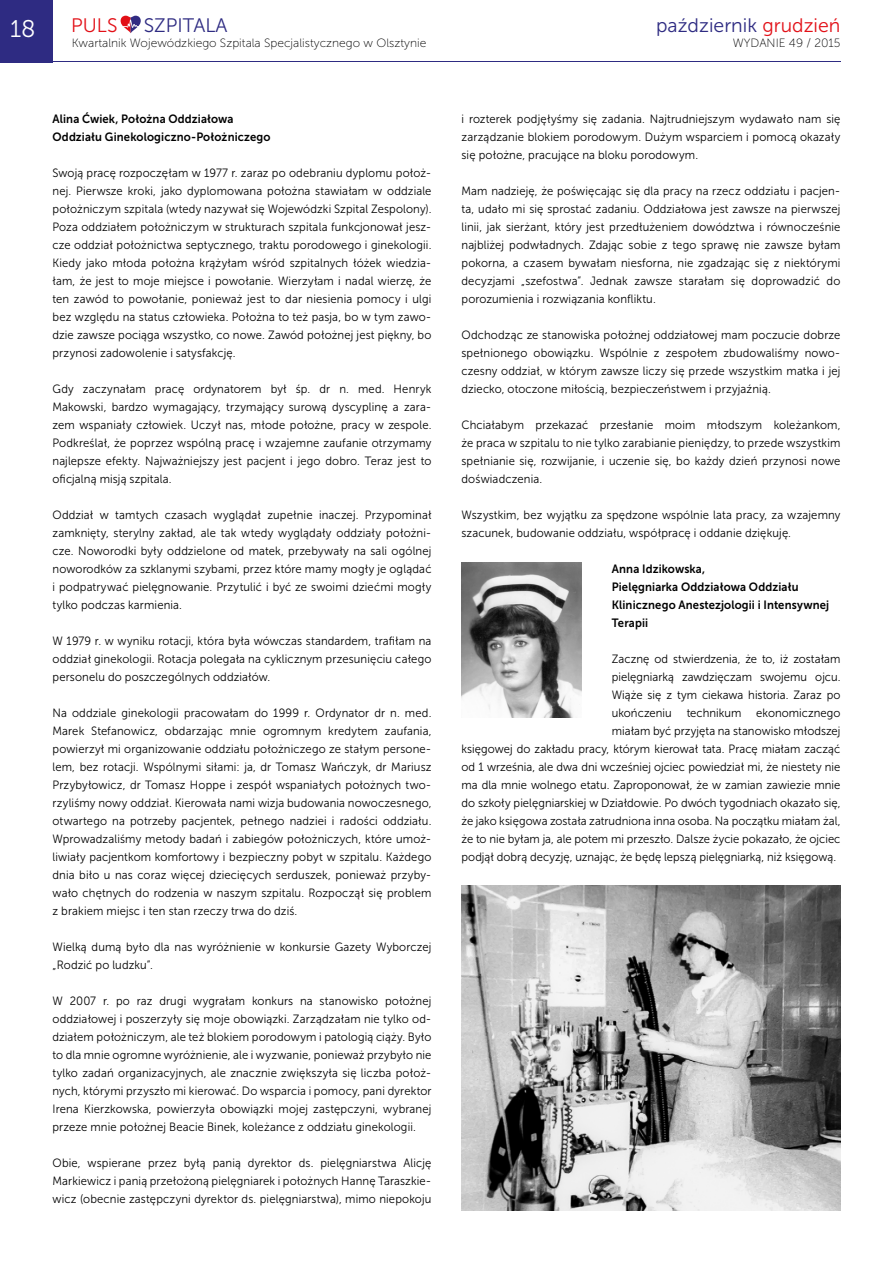
<style>
.page{position:relative;width:893px;height:1263px;background:#fff}
.page>*{position:absolute;margin:0;border:0;box-sizing:border-box;transform-origin:0 0}
.t1{font:24px "Museo Sans 300";color:#fff}
.t2{font:19.5px "Museo Sans 300";color:#2e2b82}
.t3{font:19.5px "Museo Sans 300";color:#e21017}
.t4{font:12px/18px "Museo Sans 300";letter-spacing:.005em;color:#000;text-align:justify;scale:.94 1}
.t5{font:12px/18px "Museo Sans 700";letter-spacing:.01em;color:#000;scale:.94 1}
.t6{font:12px "Museo Sans 100";color:#000}
.s1{color:#e21017}
</style>
<div class="page">
<div style="left:0;top:0;width:52px;height:62px;background:#2e2b82"></div>
<hr style="left:0;top:61px;width:840px;height:1px;background:#2e2b82">
<svg style="left:121px;top:16px;width:20px;height:17px"></svg>
<img style="left:461px;top:562px;width:121px;height:156px">
<img style="left:461px;top:886px;width:379px;height:324px">
<h1 class="t1" style="left:10px;top:16px;width:27px">18</h1>
<h2 class="t3" style="left:71px;top:14px;width:48px">PULS</h2>
<h2 class="t2" style="left:144px;top:14px;width:85px">SZPITALA</h2>
<p class="t6" style="left:72px;top:36px;width:356px">Kwartalnik Wojewódzkiego Szpitala Specjalistycznego w Olsztynie</p>
<p class="t5" style="left:52px;top:110px;width:233px">Alina Ćwiek, Położna Oddziałowa<br>Oddziału Ginekologiczno-Położniczego</p>
<p class="t4" style="left:52px;top:164px;width:405px">Swoją pracę rozpoczęłam w 1977 r. zaraz po odebraniu dyplomu położ&shy;nej. Pierwsze kroki, jako dyplomowana położna stawiałam w oddziale położniczym szpitala (wtedy nazywał się Wojewódzki Szpital Zespolony).<br>Poza oddziałem położniczym w strukturach szpitala funkcjonował jesz&shy;cze oddział położnictwa septycznego, traktu porodowego i ginekologii.<br>Kiedy jako młoda położna krążyłam wśród szpitalnych łóżek wiedzia&shy;łam, że jest to moje miejsce i powołanie. Wierzyłam i nadal wierzę, że ten zawód to powołanie, ponieważ jest to dar niesienia pomocy i ulgi bez względu na status człowieka. Położna to też pasja, bo w tym zawo&shy;dzie zawsze pociąga wszystko, co nowe. Zawód położnej jest piękny, bo przynosi zadowolenie i satysfakcję.</p>
<p class="t4" style="left:52px;top:380px;width:405px">Gdy zaczynałam pracę ordynatorem był śp. dr n. med. Henryk Makowski, bardzo wymagający, trzymający surową dyscyplinę a zara&shy;zem wspaniały człowiek. Uczył nas, młode położne, pracy w zespole.<br>Podkreślał, że poprzez wspólną pracę i wzajemne zaufanie otrzymamy najlepsze efekty. Najważniejszy jest pacjent i jego dobro. Teraz jest to oficjalną misją szpitala.</p>
<p class="t4" style="left:52px;top:506px;width:405px">Oddział w tamtych czasach wyglądał zupełnie inaczej. Przypominał zamknięty, sterylny zakład, ale tak wtedy wyglądały oddziały położni&shy;cze. Noworodki były oddzielone od matek, przebywały na sali ogólnej noworodków za szklanymi szybami, przez które mamy mogły je oglądać i podpatrywać pielęgnowanie. Przytulić i być ze swoimi dziećmi mogły tylko podczas karmienia.</p>
<p class="t4" style="left:52px;top:632px;width:405px">W 1979 r. w wyniku rotacji, która była wówczas standardem, trafiłam na oddział ginekologii. Rotacja polegała na cyklicznym przesunięciu całego personelu do poszczególnych oddziałów.</p>
<p class="t4" style="left:52px;top:704px;width:405px">Na oddziale ginekologii pracowałam do 1999 r. Ordynator dr n. med.<br>Marek Stefanowicz, obdarzając mnie ogromnym kredytem zaufania, powierzył mi organizowanie oddziału położniczego ze stałym persone&shy;lem, bez rotacji. Wspólnymi siłami: ja, dr Tomasz Wańczyk, dr Mariusz Przybyłowicz, dr Tomasz Hoppe i zespół wspaniałych położnych two&shy;rzyliśmy nowy oddział. Kierowała nami wizja budowania nowoczesnego, otwartego na potrzeby pacjentek, pełnego nadziei i radości oddziału.<br>Wprowadzaliśmy metody badań i zabiegów położniczych, które umoż&shy;liwiały pacjentkom komfortowy i bezpieczny pobyt w szpitalu. Każdego dnia biło u nas coraz więcej dziecięcych serduszek, ponieważ przyby&shy;wało chętnych do rodzenia w naszym szpitalu. Rozpoczął się problem z brakiem miejsc i ten stan rzeczy trwa do dziś.</p>
<p class="t4" style="left:52px;top:938px;width:405px">Wielką dumą było dla nas wyróżnienie w konkursie Gazety Wyborczej „Rodzić po ludzku”.</p>
<p class="t4" style="left:52px;top:992px;width:405px">W 2007 r. po raz drugi wygrałam konkurs na stanowisko położnej oddziałowej i poszerzyły się moje obowiązki. Zarządzałam nie tylko od&shy;działem położniczym, ale też blokiem porodowym i patologią ciąży. Było to dla mnie ogromne wyróżnienie, ale i wyzwanie, ponieważ przybyło nie tylko zadań organizacyjnych, ale znacznie zwiększyła się liczba położ&shy;nych, którymi przyszło mi kierować. Do wsparcia i pomocy, pani dyrektor Irena Kierzkowska, powierzyła obowiązki mojej zastępczyni, wybranej przeze mnie położnej Beacie Binek, koleżance z oddziału ginekologii.</p>
<p class="t4" style="left:52px;top:1154px;width:405px">Obie, wspierane przez byłą panią dyrektor ds. pielęgniarstwa Alicję Markiewicz i panią przełożoną pielęgniarek i położnych Hannę Taraszkie&shy;wicz (obecnie zastępczyni dyrektor ds. pielęgniarstwa), mimo niepokoju</p>
<h2 class="t2" style="left:656px;top:14px;width:186px">październik <span class="s1">grudzień</span></h2>
<p class="t6" style="left:733px;top:36px;width:109px">WYDANIE 49 / 2015</p>
<p class="t4" style="left:461px;top:110px;width:405px">i rozterek podjęłyśmy się zadania. Najtrudniejszym wydawało nam się zarządzanie blokiem porodowym. Dużym wsparciem i pomocą okazały się położne, pracujące na bloku porodowym.</p>
<p class="t4" style="left:461px;top:182px;width:405px">Mam nadzieję, że poświęcając się dla pracy na rzecz oddziału i pacjen&shy;ta, udało mi się sprostać zadaniu. Oddziałowa jest zawsze na pierwszej linii, jak sierżant, który jest przedłużeniem dowództwa i równocześnie najbliżej podwładnych. Zdając sobie z tego sprawę nie zawsze byłam pokorna, a czasem bywałam niesforna, nie zgadzając się z niektórymi decyzjami „szefostwa”. Jednak zawsze starałam się doprowadzić do porozumienia i rozwiązania konfliktu.</p>
<p class="t4" style="left:461px;top:326px;width:405px">Odchodząc ze stanowiska położnej oddziałowej mam poczucie dobrze spełnionego obowiązku. Wspólnie z zespołem zbudowaliśmy nowo&shy;czesny oddział, w którym zawsze liczy się przede wszystkim matka i jej dziecko, otoczone miłością, bezpieczeństwem i przyjaźnią.</p>
<p class="t4" style="left:461px;top:416px;width:405px">Chciałabym przekazać przesłanie moim młodszym koleżankom, że praca w szpitalu to nie tylko zarabianie pieniędzy, to przede wszystkim spełnianie się, rozwijanie, i uczenie się, bo każdy dzień przynosi nowe doświadczenia.</p>
<p class="t4" style="left:461px;top:506px;width:405px">Wszystkim, bez wyjątku za spędzone wspólnie lata pracy, za wzajemny szacunek, budowanie oddziału, współpracę i oddanie dziękuję.</p>
<p class="t5" style="left:612px;top:560px;width:233px">Anna Idzikowska,<br>Pielęgniarka Oddziałowa Oddziału<br>Klinicznego Anestezjologii i Intensywnej<br>Terapii</p>
<p class="t4" style="left:612px;top:650px;width:245px">Zacznę od stwierdzenia, że to, iż zostałam</p>
<p class="t4" style="left:612px;top:668px;width:245px">pielęgniarką zawdzięczam swojemu ojcu.</p>
<p class="t4" style="left:612px;top:686px;width:245px">Wiąże się z tym ciekawa historia. Zaraz po</p>
<p class="t4" style="left:612px;top:704px;width:245px">ukończeniu technikum ekonomicznego</p>
<p class="t4" style="left:612px;top:722px;width:245px">miałam być przyjęta na stanowisko młodszej</p>
<p class="t4" style="left:461px;top:740px;width:405px">księgowej do zakładu pracy, którym kierował tata. Pracę miałam zacząć</p>
<p class="t4" style="left:461px;top:758px;width:405px">od 1 września, ale dwa dni wcześniej ojciec powiedział mi, że niestety nie</p>
<p class="t4" style="left:461px;top:776px;width:405px">ma dla mnie wolnego etatu. Zaproponował, że w zamian zawiezie mnie</p>
<p class="t4" style="left:461px;top:794px;width:405px">do szkoły pielęgniarskiej w Działdowie. Po dwóch tygodniach okazało się,</p>
<p class="t4" style="left:461px;top:812px;width:405px">że jako księgowa została zatrudniona inna osoba. Na początku miałam żal,</p>
<p class="t4" style="left:461px;top:830px;width:405px">że to nie byłam ja, ale potem mi przeszło. Dalsze życie pokazało, że ojciec</p>
<p class="t4" style="left:461px;top:848px;width:400px">podjął dobrą decyzję, uznając, że będę lepszą pielęgniarką, niż księgową.</p>
</div>
